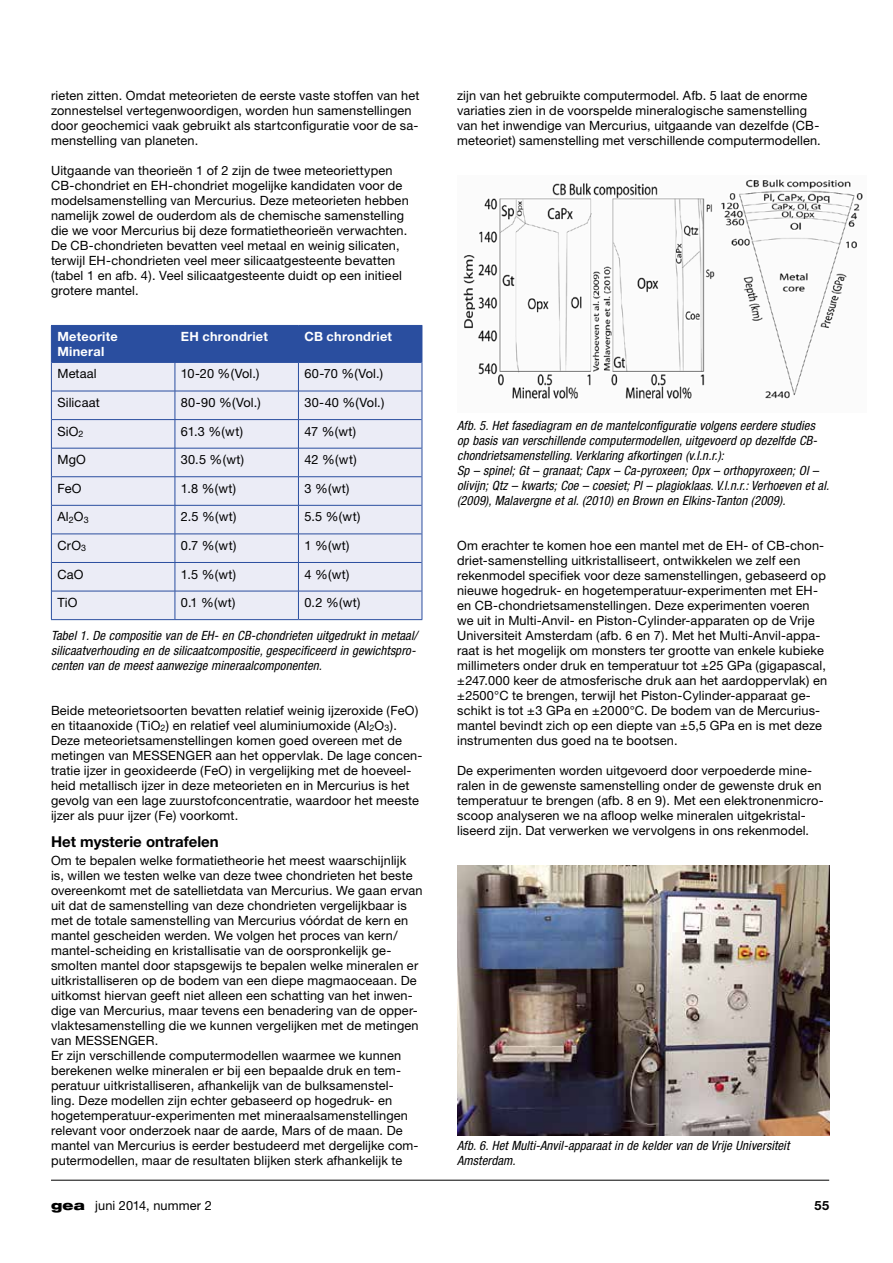
<style>
.page{position:relative;width:893px;height:1263px;background:#fff}
.page>*{position:absolute;margin:0;border:0;box-sizing:border-box;transform-origin:0 0}
.t1{font:700 15px "Helvetica Neue";color:#000}
.t2{font:12.75px/15px "Helvetica Neue";letter-spacing:.01em;color:#000}
.t3{font:italic condensed 12.75px/15px "Helvetica Neue";letter-spacing:.01em;color:#000}
.t4{font:700 12.75px/15px "Helvetica Neue";letter-spacing:.02em;color:#fff}
.t5{font:700 12.75px "Helvetica Neue";color:#000}
.s1{font-weight:900;font-stretch:expanded}
</style>
<div class="page">
<hr style="left:51px;top:1180px;width:778px;height:1px;background:#000">
<hr style="left:51px;top:619px;width:124px;height:1px;background:#2a4e9f">
<hr style="left:175px;top:619px;width:123px;height:1px;background:#2a4e9f">
<hr style="left:298px;top:619px;width:124px;height:1px;background:#2a4e9f">
<svg style="left:51px;top:325px;width:372px;height:294px;background:#cad1e7"></svg>
<img style="left:463px;top:179px;width:400px;height:220px">
<img style="left:457px;top:865px;width:372px;height:270px">
<p class="t2" style="left:51px;top:88px;width:370px">rieten zitten. Omdat meteorieten de eerste vaste stoffen van het zonnestelsel vertegenwoordigen, worden hun samenstellingen door geochemici vaak gebruikt als startconfiguratie voor de sa&shy;menstelling van planeten.</p>
<p class="t2" style="left:51px;top:163px;width:359px">Uitgaande van theorieën 1 of 2 zijn de twee meteoriettypen CB-chondriet en EH-chondriet mogelijke kandidaten voor de modelsamenstelling van Mercurius. Deze meteorieten hebben namelijk zowel de ouderdom als de chemische samenstelling die we voor Mercurius bij deze formatietheorieën verwachten.<br>De CB-chondrieten bevatten veel metaal en weinig silicaten, terwijl EH-chondrieten veel meer silicaatgesteente bevatten (tabel 1 en afb. 4). Veel silicaatgesteente duidt op een initieel grotere mantel.</p>
<p class="t4" style="left:57px;top:329px;width:62px">Meteorite<br>Mineral</p>
<p class="t4" style="left:181px;top:329px;width:89px">EH chrondriet</p>
<p class="t4" style="left:304px;top:329px;width:89px">CB chrondriet</p>
<p class="t2" style="left:57px;top:366px;width:41px">Metaal</p>
<p class="t2" style="left:181px;top:366px;width:80px">10-20 %(Vol.)</p>
<p class="t2" style="left:304px;top:366px;width:80px">60-70 %(Vol.)</p>
<p class="t2" style="left:57px;top:395px;width:44px">Silicaat</p>
<p class="t2" style="left:181px;top:395px;width:81px">80-90 %(Vol.)</p>
<p class="t2" style="left:304px;top:395px;width:81px">30-40 %(Vol.)</p>
<p class="t2" style="left:57px;top:423px;width:28px">SiO<sub>2</sub></p>
<p class="t2" style="left:181px;top:423px;width:64px">61.3 %(wt)</p>
<p class="t2" style="left:304px;top:423px;width:53px">47 %(wt)</p>
<p class="t2" style="left:57px;top:452px;width:30px">MgO</p>
<p class="t2" style="left:181px;top:452px;width:65px">30.5 %(wt)</p>
<p class="t2" style="left:304px;top:452px;width:54px">42 %(wt)</p>
<p class="t2" style="left:57px;top:480px;width:26px">FeO</p>
<p class="t2" style="left:181px;top:480px;width:57px">1.8 %(wt)</p>
<p class="t2" style="left:304px;top:480px;width:47px">3 %(wt)</p>
<p class="t2" style="left:57px;top:509px;width:33px">Al<sub>2</sub>O<sub>3</sub></p>
<p class="t2" style="left:181px;top:509px;width:57px">2.5 %(wt)</p>
<p class="t2" style="left:304px;top:509px;width:57px">5.5 %(wt)</p>
<p class="t2" style="left:57px;top:538px;width:30px">CrO<sub>3</sub></p>
<p class="t2" style="left:181px;top:538px;width:57px">0.7 %(wt)</p>
<p class="t2" style="left:304px;top:538px;width:47px">1 %(wt)</p>
<p class="t2" style="left:57px;top:566px;width:27px">CaO</p>
<p class="t2" style="left:181px;top:566px;width:57px">1.5 %(wt)</p>
<p class="t2" style="left:304px;top:566px;width:47px">4 %(wt)</p>
<p class="t2" style="left:57px;top:595px;width:22px">TiO</p>
<p class="t2" style="left:181px;top:595px;width:56px">0.1 %(wt)</p>
<p class="t2" style="left:304px;top:595px;width:58px">0.2 %(wt)</p>
<p class="t3" style="left:51px;top:628px;width:368px">Tabel 1. De compositie van de EH- en CB-chondrieten uitgedrukt in metaal/ silicaatverhouding en de silicaatcompositie, gespecificeerd in gewichtspro&shy;centen van de meest aanwezige mineraalcomponenten.</p>
<p class="t2" style="left:51px;top:703px;width:373px">Beide meteorietsoorten bevatten relatief weinig ijzeroxide (FeO) en titaanoxide (TiO<sub>2</sub>) en relatief veel aluminiumoxide (Al<sub>2</sub>O<sub>3</sub>).<br>Deze meteorietsamenstellingen komen goed overeen met de metingen van MESSENGER aan het oppervlak. De lage concen&shy;tratie ijzer in geoxideerde (FeO) in vergelijking met de hoeveel&shy;heid metallisch ijzer in deze meteorieten en in Mercurius is het gevolg van een lage zuurstofconcentratie, waardoor het meeste ijzer als puur ijzer (Fe) voorkomt.</p>
<p class="t1" style="left:51px;top:832px;width:169px">Het mysterie ontrafelen</p>
<p class="t2" style="left:51px;top:853px;width:373px">Om te bepalen welke formatietheorie het meest waarschijnlijk<br>is, willen we testen welke van deze twee chondrieten het beste overeenkomt met de satellietdata van Mercurius. We gaan ervan uit dat de samenstelling van deze chondrieten vergelijkbaar is met de totale samenstelling van Mercurius vóórdat de kern en mantel gescheiden werden. We volgen het proces van kern/ mantel-scheiding en kristallisatie van de oorspronkelijk ge&shy;smolten mantel door stapsgewijs te bepalen welke mineralen er uitkristalliseren op de bodem van een diepe magmaoceaan. De uitkomst hiervan geeft niet alleen een schatting van het inwen&shy;dige van Mercurius, maar tevens een benadering van de opper&shy;vlaktesamenstelling die we kunnen vergelijken met de metingen van MESSENGER.<br>Er zijn verschillende computermodellen waarmee we kunnen berekenen welke mineralen er bij een bepaalde druk en tem&shy;peratuur uitkristalliseren, afhankelijk van de bulksamenstel-<br>ling. Deze modellen zijn echter gebaseerd op hogedruk- en hogetemperatuur-experimenten met mineraalsamenstellingen relevant voor onderzoek naar de aarde, Mars of de maan. De mantel van Mercurius is eerder bestudeerd met dergelijke com&shy;putermodellen, maar de resultaten blijken sterk afhankelijk te</p>
<p class="t2" style="left:457px;top:88px;width:365px">zijn van het gebruikte computermodel. Afb. 5 laat de enorme variaties zien in de voorspelde mineralogische samenstelling van het inwendige van Mercurius, uitgaande van dezelfde (CB&shy;meteoriet) samenstelling met verschillende computermodellen.</p>
<p class="t3" style="left:457px;top:418px;width:374px">Afb. 5. Het fasediagram en de mantelconfiguratie volgens eerdere studies op basis van verschillende computermodellen, uitgevoerd op dezelfde CB&shy;chondrietsamenstelling. Verklaring afkortingen (v.l.n.r.):<br>Sp – spinel; Gt – granaat; Capx – Ca-pyroxeen; Opx – orthopyroxeen; Ol – olivijn; Qtz – kwarts; Coe – coesiet; Pl – plagioklaas. V.l.n.r.: Verhoeven et al. (2009), Malavergne et al. (2010) en Brown en Elkins-Tanton (2009).</p>
<p class="t2" style="left:457px;top:538px;width:371px">Om erachter te komen hoe een mantel met de EH- of CB-chon&shy;driet-samenstelling uitkristalliseert, ontwikkelen we zelf een rekenmodel specifiek voor deze samenstellingen, gebaseerd op nieuwe hogedruk- en hogetemperatuur-experimenten met EH&shy;en CB-chondrietsamenstellingen. Deze experimenten voeren we uit in Multi-Anvil- en Piston-Cylinder-apparaten op de Vrije Universiteit Amsterdam (afb. 6 en 7). Met het Multi-Anvil-appa&shy;raat is het mogelijk om monsters ter grootte van enkele kubieke millimeters onder druk en temperatuur tot ±25 GPa (gigapascal, ±247.000 keer de atmosferische druk aan het aardoppervlak) en ±2500°C te brengen, terwijl het Piston-Cylinder-apparaat ge&shy;schikt is tot ±3 GPa en ±2000°C. De bodem van de Mercurius&shy;mantel bevindt zich op een diepte van ±5,5 GPa en is met deze instrumenten dus goed na te bootsen.</p>
<p class="t2" style="left:457px;top:763px;width:368px">De experimenten worden uitgevoerd door verpoederde mine&shy;ralen in de gewenste samenstelling onder de gewenste druk en temperatuur te brengen (afb. 8 en 9). Met een elektronenmicro&shy;scoop analyseren we na afloop welke mineralen uitgekristal&shy;liseerd zijn. Dat verwerken we vervolgens in ons rekenmodel.</p>
<p class="t3" style="left:457px;top:1138px;width:334px">Afb. 6. Het Multi-Anvil-apparaat in de kelder van de Vrije Universiteit<br>Amsterdam.</p>
<p class="t2" style="left:51px;top:1198px;width:162px"><span class="s1">gea</span> juni 2014, nummer 2</p>
<p class="t5" style="left:815px;top:1198px;width:16px">55</p>
</div>
